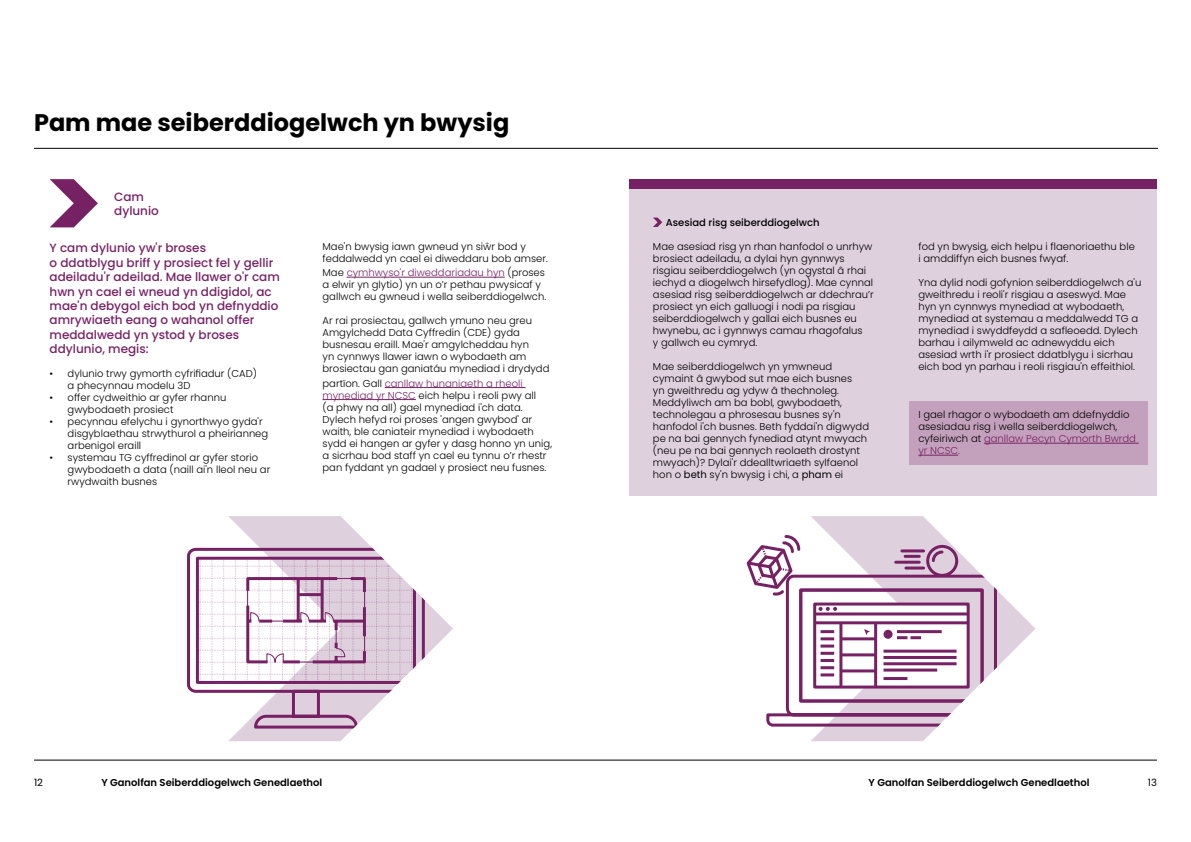
<style>
.page{position:relative;width:1191px;height:842px;background:#fff}
.page>*{position:absolute;margin:0;border:0;box-sizing:border-box;transform-origin:0 0}
.t1{font:700 24px "Poppins";color:#000}
.t2{font:500 12px/14.4px "Poppins";color:#772165}
.t3{font:300 10px/12px "Poppins";color:#000}
.t4{font:600 10px "Poppins";color:#000}
.t5{font:500 10px "Poppins";color:#000}
.t6{font:10px "Poppins";color:#000}
.s1{color:#772165}
.s2{font-weight:400}
</style>
<div class="page">
<hr style="left:34px;top:760px;width:1123px;height:1px;background:#000">
<div style="left:811px;top:516px;width:112px;height:225px;background:#dfd0de"></div>
<svg style="left:766px;top:704px;width:157px;height:24px"></svg>
<svg style="left:746px;top:533px;width:177px;height:171px"></svg>
<svg style="left:228px;top:516px;width:113px;height:225px;background:#e2d5e1"></svg>
<div style="left:629px;top:188px;width:528px;height:307px;background:#dfd0de"></div>
<svg style="left:187px;top:546px;width:154px;height:184px"></svg>
<div style="left:909px;top:401px;width:239px;height:64px;background:#c3a1bc"></div>
<hr style="left:347px;top:277px;width:158px;height:1px;background:#772165">
<hr style="left:385px;top:387px;width:140px;height:1px;background:#772165">
<hr style="left:322px;top:399px;width:94px;height:1px;background:#772165">
<svg style="left:50px;top:179px;width:48px;height:48px"></svg>
<hr style="left:34px;top:148px;width:1124px;height:1px;background:#000">
<div style="left:629px;top:179px;width:528px;height:9px;background:#772165"></div>
<hr style="left:984px;top:443px;width:154px;height:1px;background:#772165">
<hr style="left:918px;top:455px;width:40px;height:1px;background:#772165">
<svg style="left:653px;top:218px;width:9px;height:9px"></svg>
<svg style="left:341px;top:517px;width:112px;height:223px"></svg>
<svg style="left:923px;top:516px;width:112px;height:225px"></svg>
<svg style="left:197px;top:558px;width:218px;height:125px"></svg>
<h1 class="t1" style="left:34px;top:108px;width:477px">Pam mae seiberddiogelwch yn bwysig</h1>
<p class="t2" style="left:114px;top:190px;width:46px">Cam dylunio</p>
<p class="t2" style="left:50px;top:241px;width:232px">Y cam dylunio yw'r broses<br>o ddatblygu briff y prosiect fel y gellir adeiladu'r adeilad. Mae llawer o'r cam hwn yn cael ei wneud yn ddigidol, ac mae'n debygol eich bod yn defnyddio amrywiaeth eang o wahanol offer meddalwedd yn ystod y broses ddylunio, megis:</p>
<p class="t3" style="left:68px;top:368px;width:191px;text-indent:-18px">• dylunio trwy gymorth cyfrifiadur (CAD) a phecynnau modelu 3D</p>
<p class="t3" style="left:68px;top:392px;width:160px;text-indent:-18px">• offer cydweithio ar gyfer rhannu gwybodaeth prosiect</p>
<p class="t3" style="left:68px;top:416px;width:202px;text-indent:-18px">• pecynnau efelychu i gynorthwyo gyda'r disgyblaethau strwythurol a pheirianneg arbenigol eraill</p>
<p class="t3" style="left:68px;top:452px;width:204px;text-indent:-18px">• systemau TG cyffredinol ar gyfer storio gwybodaeth a data (naill ai'n lleol neu ar rwydwaith busnes</p>
<p class="t3" style="left:322px;top:241px;width:227px">Mae'n bwysig iawn gwneud yn siŵr bod y feddalwedd yn cael ei diweddaru bob amser.</p>
<p class="t3" style="left:322px;top:267px;width:225px">Mae <span class="s1">cymhwyso'r diweddariadau hyn</span> (proses a elwir yn glytio) yn un o’r pethau pwysicaf y gallwch eu gwneud i wella seiberddiogelwch.</p>
<p class="t3" style="left:322px;top:315px;width:228px">Ar rai prosiectau, gallwch ymuno neu greu Amgylchedd Data Cyffredin (CDE) gyda busnesau eraill. Mae'r amgylcheddau hyn<br>yn cynnwys llawer iawn o wybodaeth am brosiectau gan ganiatáu mynediad i drydydd</p>
<p class="t3" style="left:322px;top:377px;width:231px">partïon. Gall <span class="s1">canllaw hunaniaeth a rheoli mynediad yr NCSC</span> eich helpu i reoli pwy all<br>(a phwy na all) gael mynediad i'ch data.<br>Dylech hefyd roi proses 'angen gwybod' ar waith, ble caniateir mynediad i wybodaeth sydd ei hangen ar gyfer y dasg honno yn unig, a sicrhau bod staff yn cael eu tynnu o’r rhestr pan fyddant yn gadael y prosiect neu fusnes.</p>
<p class="t5" style="left:666px;top:216px;width:155px">Asesiad risg seiberddiogelwch</p>
<p class="t3" style="left:653px;top:240px;width:222px">Mae asesiad risg yn rhan hanfodol o unrhyw brosiect adeiladu, a dylai hyn gynnwys risgiau seiberddiogelwch (yn ogystal â rhai iechyd a diogelwch hirsefydlog). Mae cynnal asesiad risg seiberddiogelwch ar ddechrau’r prosiect yn eich galluogi i nodi pa risgiau seiberddiogelwch y gallai eich busnes eu hwynebu, ac i gynnwys camau rhagofalus<br>y gallwch eu cymryd.</p>
<p class="t3" style="left:653px;top:360px;width:218px">Mae seiberddiogelwch yn ymwneud cymaint â gwybod sut mae eich busnes<br>yn gweithredu ag ydyw â thechnoleg.<br>Meddyliwch am ba bobl, gwybodaeth, technolegau a phrosesau busnes sy'n hanfodol i'ch busnes. Beth fyddai'n digwydd pe na bai gennych fynediad atynt mwyach (neu pe na bai gennych reolaeth drostynt mwyach)? Dylai'r ddealltwriaeth sylfaenol hon o <span class="s2">beth</span> sy'n bwysig i chi, a <span class="s2">pham</span> ei</p>
<p class="t3" style="left:918px;top:240px;width:218px">fod yn bwysig, eich helpu i flaenoriaethu ble i amddiffyn eich busnes fwyaf.</p>
<p class="t3" style="left:918px;top:276px;width:224px">Yna dylid nodi gofynion seiberddiogelwch a'u gweithredu i reoli'r risgiau a aseswyd. Mae hyn yn cynnwys mynediad at wybodaeth, mynediad at systemau a meddalwedd TG a mynediad i swyddfeydd a safleoedd. Dylech barhau i ailymweld ac adnewyddu eich asesiad wrth i'r prosiect ddatblygu i sicrhau eich bod yn parhau i reoli risgiau'n effeithiol.</p>
<p class="t3" style="left:918px;top:409px;width:219px">I gael rhagor o wybodaeth am ddefnyddio asesiadau risg i wella seiberddiogelwch, cyfeiriwch at <span class="s1">ganllaw Pecyn Cymorth Bwrdd yr NCSC.</span></p>
<p class="t6" style="left:34px;top:776px;width:10px">12</p>
<p class="t4" style="left:101px;top:776px;width:222px">Y Ganolfan Seiberddiogelwch Genedlaethol</p>
<p class="t4" style="left:868px;top:776px;width:222px">Y Ganolfan Seiberddiogelwch Genedlaethol</p>
<p class="t6" style="left:1147px;top:776px;width:11px">13</p>
</div>
